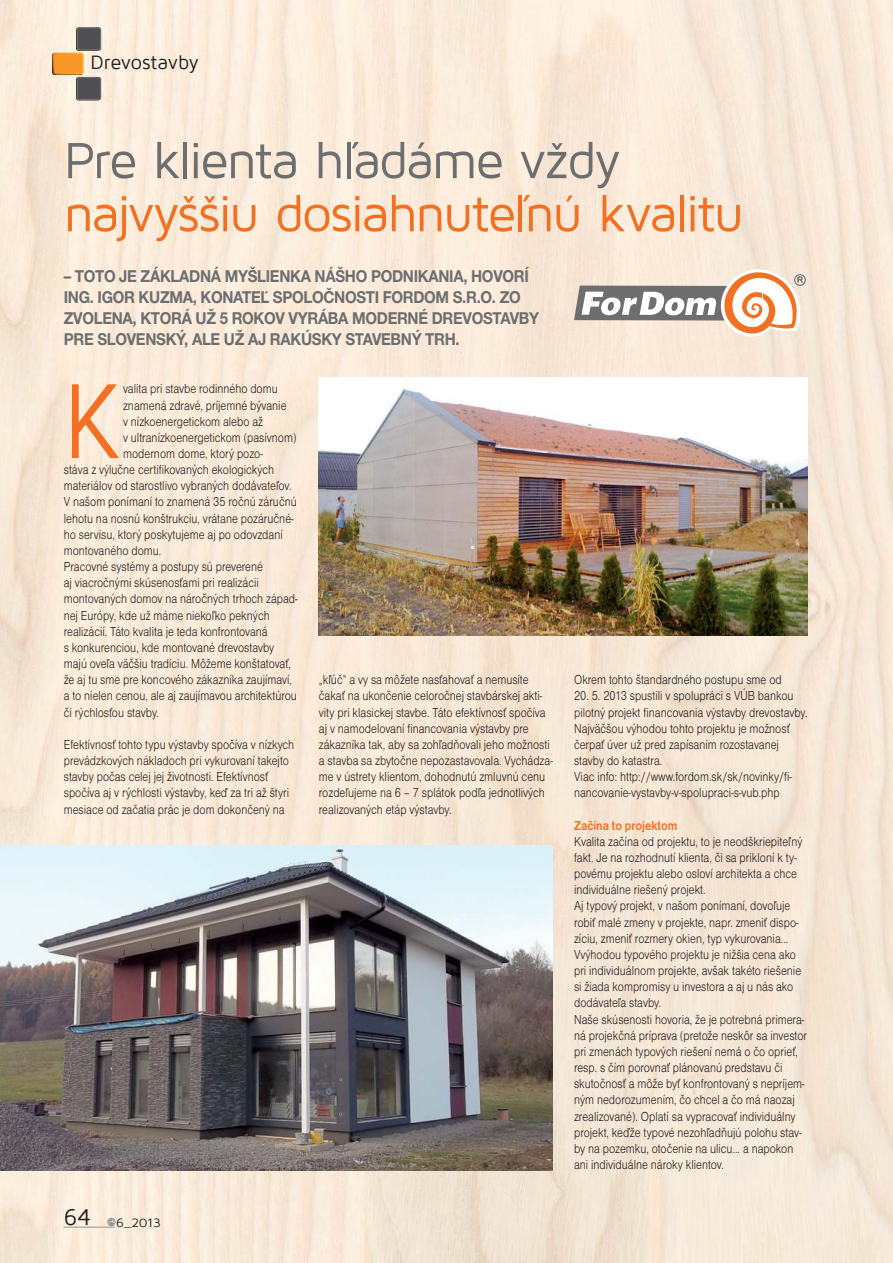
<style>
.page{position:relative;width:893px;height:1263px;background:#fff}
.page>*{position:absolute;margin:0;border:0;box-sizing:border-box;transform-origin:0 0}
.t1{font:110.4px "Maven Pro";color:#f36f21;scale:.85 1}
.t2{font:52.65px "Maven Pro";letter-spacing:-.045em;color:#f36f21}
.t3{font:52.65px "Maven Pro";letter-spacing:-.045em;color:#6c6e70}
.t4{font:19.95px "Maven Pro";letter-spacing:-.01em;color:#231f20}
.t5{font:700 16.5px/21px "Helvetica Neue LT Pro";letter-spacing:-.02em;color:#6c6e70;scale:.91 1}
.t6{font:13.5px/16.2px "Nimbus San DEE Ligh";color:#231f20;scale:.85 1}
.t7{font:700 13.5px "Nimbus San DEE";color:#f36f21;scale:.85 1}
.t8{font:12.45px "Maven Pro";color:#231f20;scale:1.09 1}
.s1{font-size:23.4px}
</style>
<div class="page">
<img style="left:0;top:0;width:893px;height:1263px">
<svg style="left:76px;top:77px;width:25px;height:23px"></svg>
<div style="left:76px;top:28px;width:25px;height:23px;background:#646567;border-radius:2px"></div>
<svg style="left:52px;top:53px;width:31px;height:22px"></svg>
<div style="left:77px;top:77px;width:24px;height:23px;background:#6c6e70;border-radius:2px"></div>
<div style="left:78px;top:78px;width:22px;height:21px;background:#505052;border-radius:2px"></div>
<div style="left:77px;top:27px;width:24px;height:23px;background:#6c6e70;border-radius:2px"></div>
<div style="left:78px;top:28px;width:22px;height:21px;background:#505052;border-radius:2px"></div>
<svg style="left:53px;top:53px;width:31px;height:22px"></svg>
<div style="left:54px;top:54px;width:28px;height:19px;background:#f89828;border-radius:2px"></div>
<svg style="left:574px;top:269px;width:232px;height:68px"></svg>
<img style="left:319px;top:377px;width:489px;height:259px">
<img style="left:0;top:846px;width:553px;height:324px">
<svg style="left:551px;top:143px;width:12px;height:7px"></svg>
<svg style="left:352px;top:142px;width:7px;height:6px"></svg>
<svg style="left:183px;top:196px;width:11px;height:7px"></svg>
<svg style="left:204px;top:196px;width:11px;height:7px"></svg>
<svg style="left:523px;top:195px;width:7px;height:6px"></svg>
<hr style="left:64px;top:1227px;width:51px;height:1px;background:#939598">
<svg style="left:108px;top:1219px;width:7px;height:6px"></svg>
<div style="left:108px;top:1218px;width:7px;height:8px;border:1px solid #939598;border-radius:50%"></div>
<h3 class="t4" style="left:91px;top:52px;width:110px">Drevostavby</h3>
<h2 class="t3" style="left:64px;top:133px;width:558px">Pre klienta hladáme vzdy</h2>
<h2 class="t2" style="left:64px;top:186px;width:682px">najvyssiu dosiahnutelnú kvalitu</h2>
<p class="t5" style="left:64px;top:267px;width:524px">– TOTO JE ZÁKLADNÁ MYŠLIENKA NÁŠHO PODNIKANIA, HOVORÍ ING. IGOR KUZMA, KONATEĽ SPOLOČNOSTI FORDOM S.R.O. ZO ZVOLENA, KTORÁ UŽ 5 ROKOV VYRÁBA MODERNÉ DREVOSTAVBY PRE SLOVENSKÝ, ALE UŽ AJ RAKÚSKY STAVEBNÝ TRH.</p>
<h1 class="t1" style="left:64px;top:363px;width:71px">K</h1>
<p class="t6" style="left:123px;top:382px;width:184px">valita pri stavbe rodinného domu</p>
<p class="t6" style="left:123px;top:398px;width:194px">znamená zdravé, príjemné bývanie</p>
<p class="t6" style="left:123px;top:414px;width:166px">v nízkoenergetickom alebo až</p>
<p class="t6" style="left:123px;top:430px;width:205px">v ultranízkoenergetickom (pasívnom)</p>
<p class="t6" style="left:123px;top:446px;width:166px">modernom dome, ktorý pozo-</p>
<p class="t6" style="left:64px;top:463px;width:249px">stáva z výlučne certifikovaných ekologických</p>
<p class="t6" style="left:64px;top:479px;width:270px">materiálov od starostlivo vybraných dodávateľov.</p>
<p class="t6" style="left:64px;top:495px;width:276px">V našom ponímaní to znamená 35 ročnú záručnú</p>
<p class="t6" style="left:64px;top:511px;width:272px">lehotu na nosnú konštrukciu, vrátane pozáručné-</p>
<p class="t6" style="left:64px;top:527px;width:259px">ho servisu, ktorý poskytujeme aj po odovzdaní</p>
<p class="t6" style="left:64px;top:543px;width:116px">montovaného domu.</p>
<p class="t6" style="left:64px;top:560px;width:236px">Pracovné systémy a postupy sú preverené</p>
<p class="t6" style="left:64px;top:576px;width:231px">aj viacročnými skúsenosťami pri realizácii</p>
<p class="t6" style="left:64px;top:592px;width:277px">montovaných domov na náročných trhoch západ-</p>
<p class="t6" style="left:64px;top:608px;width:244px">nej Európy, kde už máme niekoľko pekných</p>
<p class="t6" style="left:64px;top:624px;width:241px">realizácií. Táto kvalita je teda konfrontovaná</p>
<p class="t6" style="left:64px;top:640px;width:249px">s konkurenciou, kde montované drevostavby</p>
<p class="t6" style="left:64px;top:657px;width:269px">majú oveľa väčšiu tradíciu. Môžeme konštatovať,</p>
<p class="t6" style="left:64px;top:673px;width:270px">že aj tu sme pre koncového zákazníka zaujímaví,</p>
<p class="t6" style="left:64px;top:689px;width:276px">a to nielen cenou, ale aj zaujímavou architektúrou</p>
<p class="t6" style="left:64px;top:705px;width:114px">či rýchlosťou stavby.</p>
<p class="t6" style="left:64px;top:737px;width:273px">Efektívnosť tohto typu výstavby spočíva v nízkych prevádzkových nákladoch pri vykurovaní takejto stavby počas celej jej životnosti. Efektívnosť spočíva aj v rýchlosti výstavby, keď za tri až štyri mesiace od začatia prác je dom dokončený na</p>
<p class="t6" style="left:319px;top:673px;width:277px">„kľúč“ a vy sa môžete nasťahovať a nemusíte čakať na ukončenie celoročnej stavbárskej akti&shy;vity pri klasickej stavbe. Táto efektívnosť spočíva aj v namodelovaní financovania výstavby pre zákazníka tak, aby sa zohľadňovali jeho možnosti a stavba sa zbytočne nepozastavovala. Vychádza&shy;me v ústrety klientom, dohodnutú zmluvnú cenu rozdeľujeme na 6 – 7 splátok podľa jednotlivých realizovaných etáp výstavby.</p>
<p class="t8" style="left:64px;top:1216px;width:91px"><span class="s1">64</span> 6_2013</p>
<p class="t6" style="left:574px;top:673px;width:246px">Okrem tohto štandardného postupu sme od</p>
<p class="t6" style="left:574px;top:689px;width:276px">20. 5. 2013 spustili v spolupráci s VÚB bankou pilotný projekt financovania výstavby drevostavby.<br>Najväčšou výhodou tohto projektu je možnosť čerpať úver už pred zapísaním rozostavanej stavby do katastra.<br>Viac info: http://www.fordom.sk/sk/novinky/fi&shy;nancovanie-vystavby-v-spolupraci-s-vub.php</p>
<p class="t7" style="left:574px;top:820px;width:123px">Začína to projektom</p>
<p class="t6" style="left:574px;top:834px;width:276px">Kvalita začína od projektu, to je neodškriepiteľný fakt. Je na rozhodnutí klienta, či sa prikloní k ty&shy;povému projektu alebo osloví architekta a chce individuálne riešený projekt.<br>Aj typový projekt, v našom ponímaní, dovoľuje robiť malé zmeny v projekte, napr. zmeniť dispo&shy;zíciu, zmeniť rozmery okien, typ vykurovania...<br>Vvýhodou typového projektu je nižšia cena ako pri individuálnom projekte, avšak takéto riešenie si žiada kompromisy u investora a aj u nás ako dodávateľa stavby.<br>Naše skúsenosti hovoria, že je potrebná primera&shy;ná projekčná príprava (pretože neskôr sa investor pri zmenách typových riešení nemá o čo oprieť, resp. s čím porovnať plánovanú predstavu či skutočnosť a môže byť konfrontovaný s nepríjem&shy;ným nedorozumením, čo chcel a čo má naozaj zrealizované). Oplatí sa vypracovať individuálny projekt, keďže typové nezohľadňujú polohu stav&shy;by na pozemku, otočenie na ulicu... a napokon ani individuálne nároky klientov.</p>
</div>
